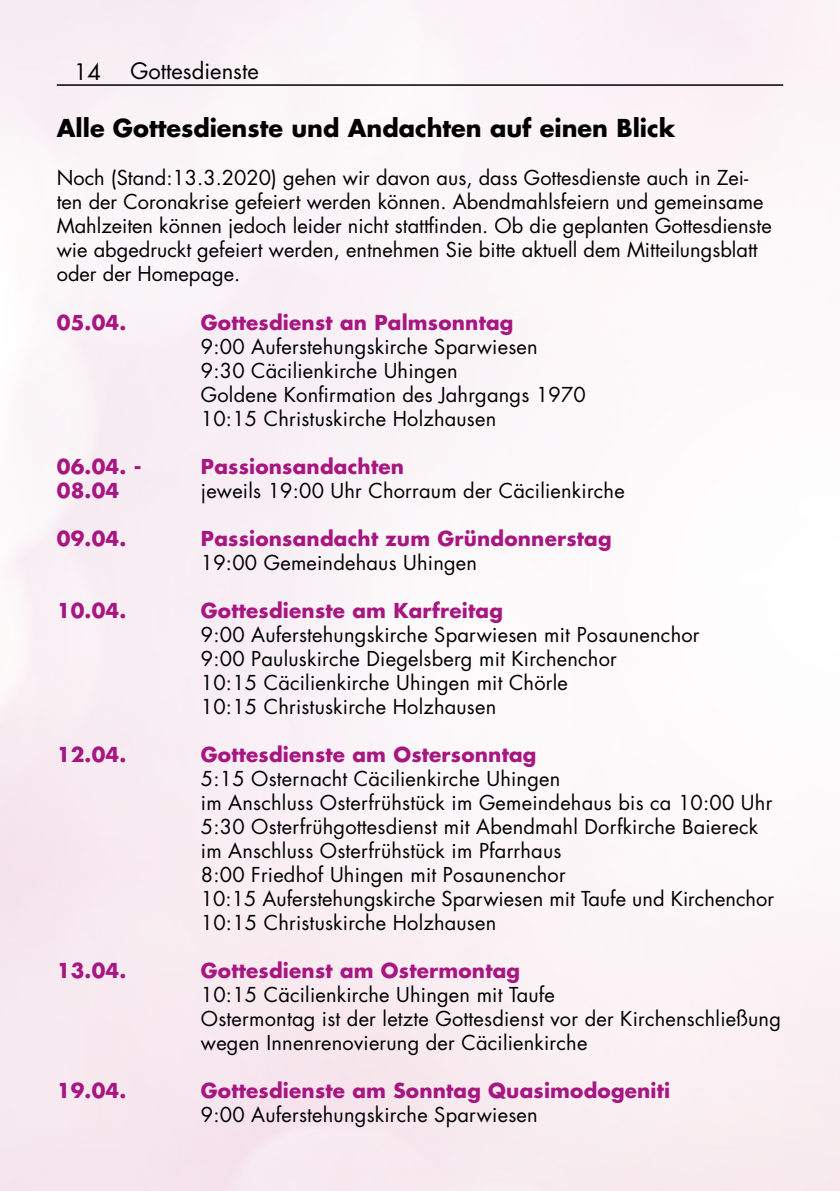
<style>
.page{position:relative;width:840px;height:1191px;background:#fff}
.page>*{position:absolute;margin:0;border:0;box-sizing:border-box;transform-origin:0 0}
.t1{font:700 24px "Futura Std";color:#000}
.t2{font:22px "Futura Std";color:#000}
.t3{font:20px/24px "Futura Std";letter-spacing:.01em;color:#000}
.t4{font:700 20px "Futura Std";letter-spacing:.01em;color:#a71681}
</style>
<div class="page">
<img style="left:0;top:0;width:839px;height:1191px">
<hr style="left:57px;top:84px;width:725px;height:2px;background:#000">
<p class="t2" style="left:74px;top:58px;width:29px">14</p>
<p class="t2" style="left:130px;top:57px;width:130px">Gottesdienste</p>
<p class="t1" style="left:57px;top:112px;width:619px">Alle Gottesdienste und Andachten auf einen Blick</p>
<p class="t3" style="left:57px;top:166px;width:716px">Noch (Stand:13.3.2020) gehen wir davon aus, dass Gottesdienste auch in Zei&shy;ten der Coronakrise gefeiert werden können. Abendmahlsfeiern und gemeinsame Mahlzeiten können jedoch leider nicht stattfinden. Ob die geplanten Gottesdienste wie abgedruckt gefeiert werden, entnehmen Sie bitte aktuell dem Mitteilungsblatt oder der Homepage.</p>
<p class="t4" style="left:57px;top:309px;width:71px">05.04.</p>
<p class="t4" style="left:201px;top:309px;width:314px">Gottesdienst an Palmsonntag</p>
<p class="t3" style="left:201px;top:334px;width:386px">9:00 Auferstehungskirche Sparwiesen 9:30 Cäcilienkirche Uhingen<br>Goldene Konfirmation des Jahrgangs 1970<br>10:15 Christuskirche Holzhausen</p>
<p class="t4" style="left:57px;top:453px;width:86px">06.04. -</p>
<p class="t4" style="left:201px;top:453px;width:204px">Passionsandachten</p>
<p class="t4" style="left:57px;top:477px;width:64px">08.04</p>
<p class="t3" style="left:201px;top:478px;width:425px">jeweils 19:00 Uhr Chorraum der Cäcilienkirche</p>
<p class="t4" style="left:57px;top:525px;width:71px">09.04.</p>
<p class="t4" style="left:201px;top:525px;width:412px">Passionsandacht zum Gründonnerstag</p>
<p class="t3" style="left:201px;top:550px;width:277px">19:00 Gemeindehaus Uhingen</p>
<p class="t4" style="left:57px;top:597px;width:71px">10.04.</p>
<p class="t4" style="left:201px;top:597px;width:303px">Gottesdienste am Karfreitag</p>
<p class="t3" style="left:201px;top:622px;width:500px">9:00 Auferstehungskirche Sparwiesen mit Posaunenchor 9:00 Pauluskirche Diegelsberg mit Kirchenchor<br>10:15 Cäcilienkirche Uhingen mit Chörle<br>10:15 Christuskirche Holzhausen</p>
<p class="t4" style="left:57px;top:741px;width:71px">12.04.</p>
<p class="t4" style="left:201px;top:741px;width:337px">Gottesdienste am Ostersonntag</p>
<p class="t3" style="left:201px;top:766px;width:574px">5:15 Osternacht Cäcilienkirche Uhingen<br>im Anschluss Osterfrühstück im Gemeindehaus bis ca 10:00 Uhr 5:30 Osterfrühgottesdienst mit Abendmahl Dorfkirche Baiereck im Anschluss Osterfrühstück im Pfarrhaus<br>8:00 Friedhof Uhingen mit Posaunenchor<br>10:15 Auferstehungskirche Sparwiesen mit Taufe und Kirchenchor 10:15 Christuskirche Holzhausen</p>
<p class="t4" style="left:57px;top:957px;width:71px">13.04.</p>
<p class="t4" style="left:201px;top:957px;width:320px">Gottesdienst am Ostermontag</p>
<p class="t3" style="left:201px;top:982px;width:581px">10:15 Cäcilienkirche Uhingen mit Taufe<br>Ostermontag ist der letzte Gottesdienst vor der Kirchenschließung wegen Innenrenovierung der Cäcilienkirche</p>
<p class="t4" style="left:57px;top:1077px;width:71px">19.04.</p>
<p class="t4" style="left:201px;top:1077px;width:470px">Gottesdienste am Sonntag Quasimodogeniti</p>
<p class="t3" style="left:201px;top:1102px;width:338px">9:00 Auferstehungskirche Sparwiesen</p>
</div>
